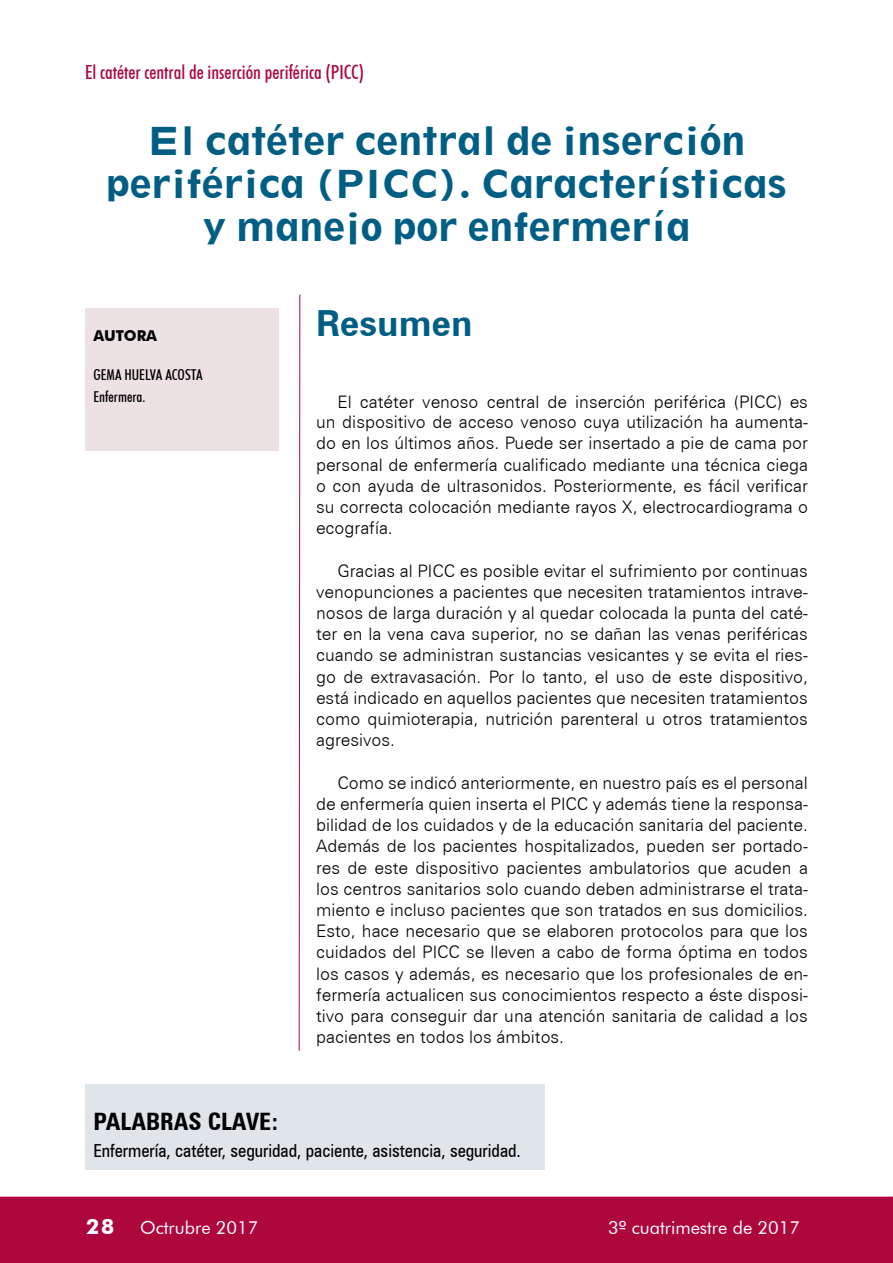
<style>
.page{position:relative;width:893px;height:1263px;background:#fff}
.page>*{position:absolute;margin:0;border:0;box-sizing:border-box;transform-origin:0 0}
.t1{font:800 36px/43.2px "Geometric 212 BT";color:#005e85;text-align:center}
.t2{font:700 36px "Zurich BT";color:#005e85}
.t3{font:700 condensed 24px "Zurich BT";color:#000}
.t4{font:500 condensed 19.5px "Futura BT";color:#ad073d}
.t5{font:condensed 18px "Zurich BT";color:#000}
.t6{font:18px "Futura BT";color:#fff}
.t7{font:300 17.25px/21.1px "Zurich BT";color:#000;text-align:justify}
.t8{font:500 condensed 15px/22.2px "Futura BT";color:#000}
.t9{font:700 15px "Futura BT";color:#000}
.s1{font-weight:700;font-size:21px}
</style>
<div class="page">
<div style="left:0;top:1197px;width:892px;height:66px;background:#ad073d"></div>
<svg style="left:892px;top:1197px;width:1px;height:66px"></svg>
<svg style="left:298px;top:294px;width:3px;height:757px"></svg>
<div style="left:85px;top:308px;width:194px;height:142px;background:#eee1e3"></div>
<div style="left:85px;top:1085px;width:459px;height:85px;background:#e0e5e9"></div>
<p class="t4" style="left:85px;top:60px;width:280px">El catéter central de inserción periférica (PICC)</p>
<h1 class="t1" style="left:106px;top:119px;width:683px">El catéter central de inserción periférica (PICC). Características y manejo por enfermería</h1>
<p class="t9" style="left:94px;top:326px;width:65px">AUTORA</p>
<p class="t8" style="left:94px;top:363px;width:99px">Gema Huelva Acosta<br>Enfermera.</p>
<h1 class="t2" style="left:316px;top:301px;width:158px">Resumen</h1>
<p class="t7" style="left:316px;top:391px;width:493px;text-indent:21px">El catéter venoso central de inserción periférica (PICC) es un dispositivo de acceso venoso cuya utilización ha aumenta&shy;do en los últimos años. Puede ser insertado a pie de cama por personal de enfermería cualificado mediante una técnica ciega o con ayuda de ultrasonidos. Posteriormente, es fácil verificar su correcta colocación mediante rayos X, electrocardiograma o ecografía.</p>
<p class="t7" style="left:316px;top:560px;width:493px;text-indent:21px">Gracias al PICC es posible evitar el sufrimiento por continuas venopunciones a pacientes que necesiten tratamientos intrave&shy;nosos de larga duración y al quedar colocada la punta del caté&shy;ter en la vena cava superior, no se dañan las venas periféricas cuando se administran sustancias vesicantes y se evita el ries&shy;go de extravasación. Por lo tanto, el uso de este dispositivo, está indicado en aquellos pacientes que necesiten tratamientos como quimioterapia, nutrición parenteral u otros tratamientos agresivos.</p>
<p class="t7" style="left:316px;top:772px;width:493px;text-indent:21px">Como se indicó anteriormente, en nuestro país es el personal de enfermería quien inserta el PICC y además tiene la responsa&shy;bilidad de los cuidados y de la educación sanitaria del paciente.<br>Además de los pacientes hospitalizados, pueden ser portado&shy;res de este dispositivo pacientes ambulatorios que acuden a los centros sanitarios solo cuando deben administrarse el trata&shy;miento e incluso pacientes que son tratados en sus domicilios.<br>Esto, hace necesario que se elaboren protocolos para que los cuidados del PICC se lleven a cabo de forma óptima en todos los casos y además, es necesario que los profesionales de en&shy;fermería actualicen sus conocimientos respecto a éste disposi&shy;tivo para conseguir dar una atención sanitaria de calidad a los pacientes en todos los ámbitos.</p>
<h2 class="t3" style="left:94px;top:1106px;width:15px">PALABRA</h2>
<h2 class="t3" style="left:189px;top:1106px;width:33px">S CLAVE</h2>
<h2 class="t3" style="left:272px;top:1106px;width:8px">:</h2>
<p class="t5" style="left:94px;top:1140px;width:429px">Enfermería, catéter, seguridad, paciente, asistencia, seguridad.</p>
<p class="t6" style="left:86px;top:1217px;width:174px"><span class="s1">28</span> Octrubre 2017</p>
<p class="t6" style="left:608px;top:1217px;width:193px">3º cuatrimestre de 2017</p>
</div>
